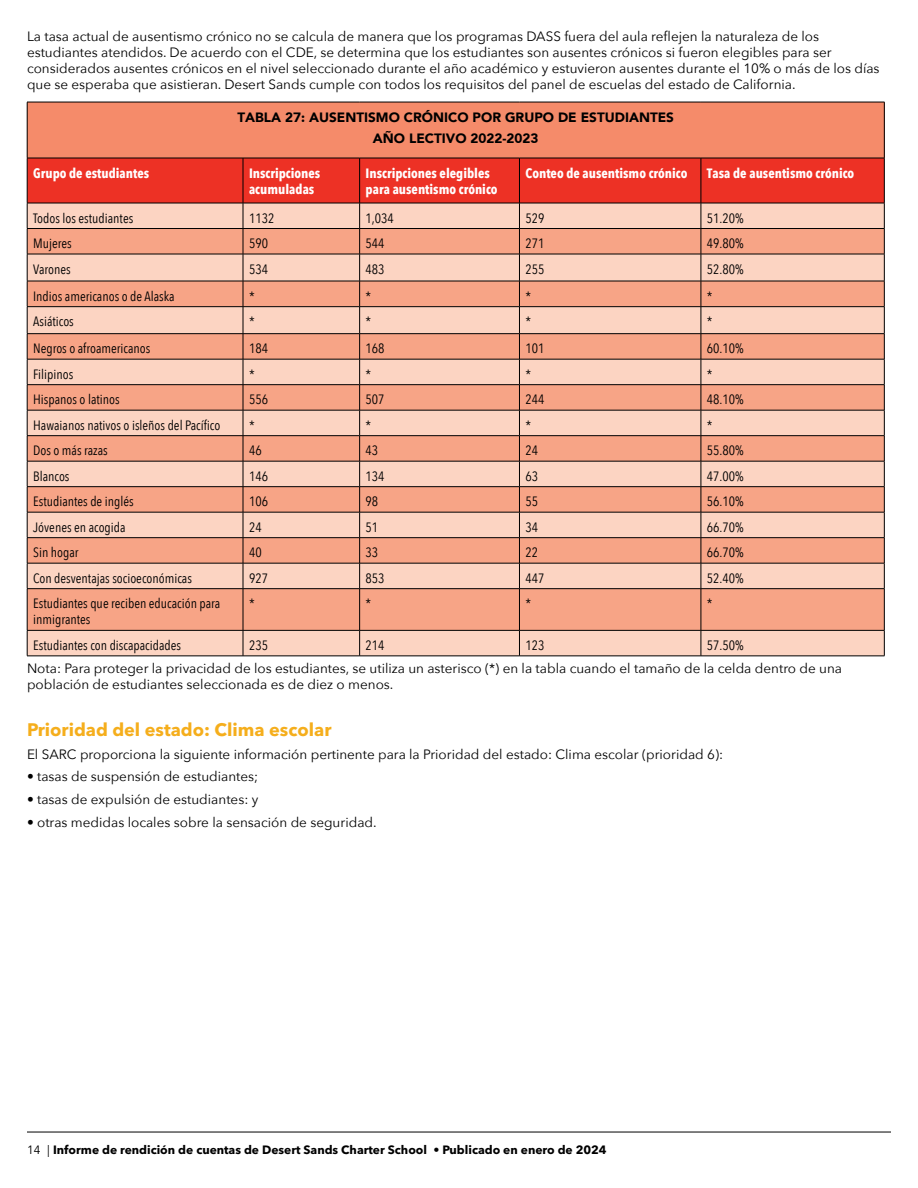
<style>
.page{position:relative;width:918px;height:1188px;background:#fff}
.page>*{position:absolute;margin:0;border:0;box-sizing:border-box;transform-origin:0 0}
.t1{font:700 18px "Avenir Next LT Pro";color:#f5ae1c}
.t2{font:13.5px/16.2px "Avenir Next";color:#000}
.t3{font:13.5px/16.2px "Avenir Next Condensed";color:#000}
.t4{font:italic 700 13.5px/16.2px "Avenir Next Condensed";color:#fff}
.t5{font:900 13.5px "Avenir";color:#000}
.t6{font:700 12px "Avenir Next LT Pro";color:#000}
.s1{font-family:"Avenir";font-weight:400}
</style>
<div class="page">
<hr style="left:27px;top:1132px;width:864px;height:1px;background:#000">
<div style="left:27px;top:102px;width:857px;height:56px;background:#f58b6a"></div>
<div style="left:28px;top:631px;width:856px;height:25px;background:#fcd4c2"></div>
<div style="left:28px;top:589px;width:856px;height:41px;background:#f7a486"></div>
<hr style="left:27px;top:102px;width:216px;height:1px;background:#000">
<hr style="left:27px;top:102px;width:1px;height:56px;background:#000">
<hr style="left:243px;top:102px;width:117px;height:1px;background:#000">
<hr style="left:360px;top:102px;width:159px;height:1px;background:#000">
<hr style="left:519px;top:102px;width:182px;height:1px;background:#000">
<hr style="left:701px;top:102px;width:184px;height:1px;background:#000">
<hr style="left:884px;top:102px;width:1px;height:56px;background:#000">
<svg style="left:27px;top:158px;width:858px;height:430px;background:#eda691"></svg>
<hr style="left:27px;top:588px;width:216px;height:1px;background:#000">
<hr style="left:27px;top:589px;width:1px;height:41px;background:#000">
<hr style="left:243px;top:588px;width:117px;height:1px;background:#000">
<hr style="left:243px;top:589px;width:1px;height:41px;background:#000">
<hr style="left:360px;top:588px;width:159px;height:1px;background:#000">
<hr style="left:359px;top:589px;width:1px;height:41px;background:#000">
<hr style="left:519px;top:588px;width:182px;height:1px;background:#000">
<hr style="left:519px;top:589px;width:1px;height:41px;background:#000">
<hr style="left:701px;top:588px;width:184px;height:1px;background:#000">
<hr style="left:701px;top:589px;width:1px;height:41px;background:#000">
<hr style="left:884px;top:589px;width:1px;height:41px;background:#000">
<hr style="left:27px;top:630px;width:216px;height:1px;background:#000">
<svg style="left:27px;top:631px;width:1px;height:25px"></svg>
<hr style="left:243px;top:630px;width:117px;height:1px;background:#000">
<svg style="left:243px;top:631px;width:1px;height:25px"></svg>
<hr style="left:360px;top:630px;width:159px;height:1px;background:#000">
<svg style="left:359px;top:631px;width:1px;height:25px"></svg>
<hr style="left:519px;top:630px;width:182px;height:1px;background:#000">
<svg style="left:519px;top:631px;width:1px;height:25px"></svg>
<hr style="left:701px;top:630px;width:184px;height:1px;background:#000">
<svg style="left:701px;top:631px;width:1px;height:25px"></svg>
<svg style="left:884px;top:631px;width:1px;height:25px"></svg>
<hr style="left:27px;top:656px;width:216px;height:1px;background:#000">
<hr style="left:243px;top:656px;width:117px;height:1px;background:#000">
<hr style="left:360px;top:656px;width:159px;height:1px;background:#000">
<hr style="left:519px;top:656px;width:182px;height:1px;background:#000">
<hr style="left:701px;top:656px;width:184px;height:1px;background:#000">
<p class="t2" style="left:27px;top:27px;width:854px">La tasa actual de ausentismo crónico no se calcula de manera que los programas DASS fuera del aula reflejen la naturaleza de los estudiantes atendidos. De acuerdo con el CDE, se determina que los estudiantes son ausentes crónicos si fueron elegibles para ser considerados ausentes crónicos en el nivel seleccionado durante el año académico y estuvieron ausentes durante el 10% o más de los días que se esperaba que asistieran. Desert Sands cumple con todos los requisitos del panel de escuelas del estado de California.</p>
<p class="t5" style="left:237px;top:109px;width:438px">TABLA 27: AUSENTISMO CRÓNICO POR GRUPO DE ESTUDIANTES</p>
<p class="t5" style="left:373px;top:130px;width:167px">AÑO LECTIVO 2022-2023</p>
<p class="t4" style="left:33px;top:165px;width:118px">Grupo de estudiantes</p>
<p class="t4" style="left:249px;top:165px;width:73px">Inscripciones acumuladas</p>
<p class="t4" style="left:366px;top:165px;width:133px">Inscripciones elegibles para ausentismo crónico</p>
<p class="t4" style="left:525px;top:165px;width:164px">Conteo de ausentismo crónico</p>
<p class="t4" style="left:707px;top:165px;width:149px">Tasa de ausentismo crónico</p>
<p class="t3" style="left:33px;top:210px;width:102px">Todos los estudiantes</p>
<p class="t3" style="left:249px;top:210px;width:27px">1132</p>
<p class="t3" style="left:366px;top:210px;width:30px">1,034</p>
<p class="t3" style="left:525px;top:210px;width:21px">529</p>
<p class="t3" style="left:707px;top:210px;width:38px">51.20%</p>
<p class="t3" style="left:33px;top:235px;width:40px">Mujeres</p>
<p class="t3" style="left:249px;top:235px;width:21px">590</p>
<p class="t3" style="left:366px;top:235px;width:21px">544</p>
<p class="t3" style="left:525px;top:235px;width:21px">271</p>
<p class="t3" style="left:707px;top:235px;width:38px">49.80%</p>
<p class="t3" style="left:33px;top:261px;width:39px">Varones</p>
<p class="t3" style="left:249px;top:261px;width:21px">534</p>
<p class="t3" style="left:366px;top:261px;width:21px">483</p>
<p class="t3" style="left:525px;top:261px;width:21px">255</p>
<p class="t3" style="left:707px;top:261px;width:38px">52.80%</p>
<p class="t3" style="left:33px;top:288px;width:143px">Indios americanos o de Alaska</p>
<p class="t3" style="left:249px;top:288px;width:7px">*</p>
<p class="t3" style="left:366px;top:288px;width:7px">*</p>
<p class="t3" style="left:525px;top:288px;width:7px">*</p>
<p class="t3" style="left:707px;top:288px;width:7px">*</p>
<p class="t3" style="left:33px;top:313px;width:42px">Asiáticos</p>
<p class="t3" style="left:249px;top:313px;width:7px">*</p>
<p class="t3" style="left:366px;top:313px;width:7px">*</p>
<p class="t3" style="left:525px;top:313px;width:7px">*</p>
<p class="t3" style="left:707px;top:313px;width:7px">*</p>
<p class="t3" style="left:33px;top:340px;width:119px">Negros o afroamericanos</p>
<p class="t3" style="left:249px;top:340px;width:21px">184</p>
<p class="t3" style="left:366px;top:340px;width:21px">168</p>
<p class="t3" style="left:525px;top:340px;width:21px">101</p>
<p class="t3" style="left:707px;top:340px;width:38px">60.10%</p>
<p class="t3" style="left:33px;top:366px;width:42px">Filipinos</p>
<p class="t3" style="left:249px;top:366px;width:7px">*</p>
<p class="t3" style="left:366px;top:366px;width:7px">*</p>
<p class="t3" style="left:525px;top:366px;width:7px">*</p>
<p class="t3" style="left:707px;top:366px;width:7px">*</p>
<p class="t3" style="left:33px;top:391px;width:88px">Hispanos o latinos</p>
<p class="t3" style="left:249px;top:391px;width:21px">556</p>
<p class="t3" style="left:366px;top:391px;width:21px">507</p>
<p class="t3" style="left:525px;top:391px;width:21px">244</p>
<p class="t3" style="left:707px;top:391px;width:38px">48.10%</p>
<p class="t3" style="left:33px;top:417px;width:189px">Hawaianos nativos o isleños del Pacífico</p>
<p class="t3" style="left:249px;top:417px;width:7px">*</p>
<p class="t3" style="left:366px;top:417px;width:7px">*</p>
<p class="t3" style="left:525px;top:417px;width:7px">*</p>
<p class="t3" style="left:707px;top:417px;width:7px">*</p>
<p class="t3" style="left:33px;top:442px;width:76px">Dos o más razas</p>
<p class="t3" style="left:249px;top:442px;width:14px">46</p>
<p class="t3" style="left:366px;top:442px;width:14px">43</p>
<p class="t3" style="left:525px;top:442px;width:14px">24</p>
<p class="t3" style="left:707px;top:442px;width:38px">55.80%</p>
<p class="t3" style="left:33px;top:468px;width:38px">Blancos</p>
<p class="t3" style="left:249px;top:468px;width:21px">146</p>
<p class="t3" style="left:366px;top:468px;width:21px">134</p>
<p class="t3" style="left:525px;top:468px;width:14px">63</p>
<p class="t3" style="left:707px;top:468px;width:38px">47.00%</p>
<p class="t3" style="left:33px;top:493px;width:102px">Estudiantes de inglés</p>
<p class="t3" style="left:249px;top:493px;width:21px">106</p>
<p class="t3" style="left:366px;top:493px;width:14px">98</p>
<p class="t3" style="left:525px;top:493px;width:14px">55</p>
<p class="t3" style="left:707px;top:493px;width:38px">56.10%</p>
<p class="t3" style="left:33px;top:519px;width:94px">Jóvenes en acogida</p>
<p class="t3" style="left:249px;top:519px;width:14px">24</p>
<p class="t3" style="left:366px;top:519px;width:14px">51</p>
<p class="t3" style="left:525px;top:519px;width:14px">34</p>
<p class="t3" style="left:707px;top:519px;width:38px">66.70%</p>
<p class="t3" style="left:33px;top:544px;width:47px">Sin hogar</p>
<p class="t3" style="left:249px;top:544px;width:14px">40</p>
<p class="t3" style="left:366px;top:544px;width:14px">33</p>
<p class="t3" style="left:525px;top:544px;width:14px">22</p>
<p class="t3" style="left:707px;top:544px;width:38px">66.70%</p>
<p class="t3" style="left:33px;top:570px;width:160px">Con desventajas socioeconómicas</p>
<p class="t3" style="left:249px;top:570px;width:21px">927</p>
<p class="t3" style="left:366px;top:570px;width:21px">853</p>
<p class="t3" style="left:525px;top:570px;width:21px">447</p>
<p class="t3" style="left:707px;top:570px;width:38px">52.40%</p>
<p class="t3" style="left:33px;top:595px;width:189px">Estudiantes que reciben educación para inmigrantes</p>
<p class="t3" style="left:249px;top:595px;width:7px">*</p>
<p class="t3" style="left:366px;top:595px;width:7px">*</p>
<p class="t3" style="left:525px;top:595px;width:7px">*</p>
<p class="t3" style="left:707px;top:595px;width:7px">*</p>
<p class="t3" style="left:33px;top:637px;width:149px">Estudiantes con discapacidades</p>
<p class="t3" style="left:249px;top:637px;width:21px">235</p>
<p class="t3" style="left:366px;top:637px;width:21px">214</p>
<p class="t3" style="left:525px;top:637px;width:21px">123</p>
<p class="t3" style="left:707px;top:637px;width:38px">57.50%</p>
<p class="t2" style="left:27px;top:660px;width:817px">Nota: Para proteger la privacidad de los estudiantes, se utiliza un asterisco (*) en la tabla cuando el tamaño de la celda dentro de una población de estudiantes seleccionada es de diez o menos.</p>
<p class="t1" style="left:27px;top:718px;width:306px">Prioridad del estado: Clima escolar</p>
<p class="t2" style="left:27px;top:745px;width:698px">El SARC proporciona la siguiente información pertinente para la Prioridad del estado: Clima escolar (prioridad 6):</p>
<p class="t2" style="left:27px;top:768px;width:233px">• tasas de suspensión de estudiantes;</p>
<p class="t2" style="left:27px;top:791px;width:233px">• tasas de expulsión de estudiantes: y</p>
<p class="t2" style="left:27px;top:814px;width:351px">• otras medidas locales sobre la sensación de seguridad.</p>
<p class="t6" style="left:27px;top:1142px;width:581px"><span class="s1">14 |</span> Informe de rendición de cuentas de Desert Sands Charter School • Publicado en enero de 2024</p>
</div>
